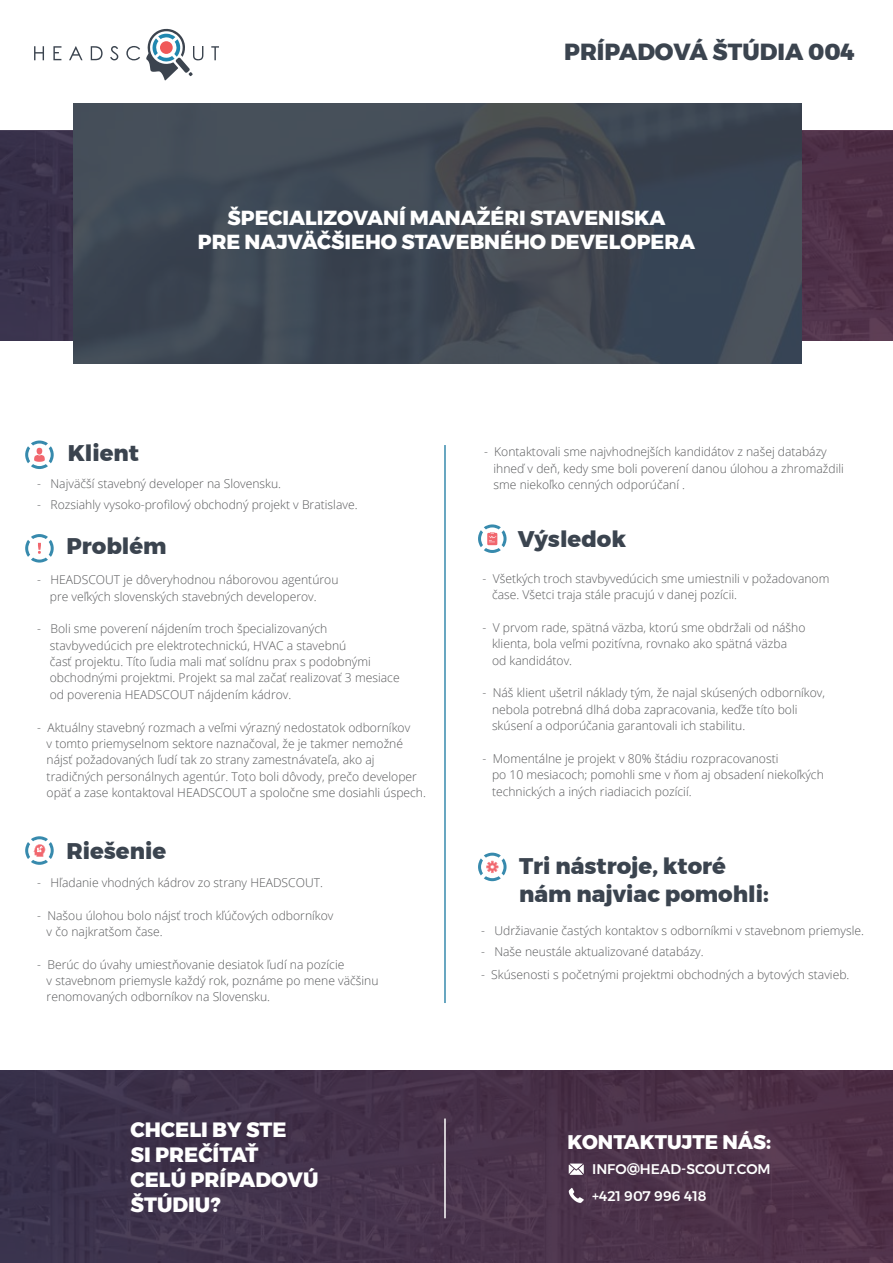
<style>
.page{position:relative;width:893px;height:1263px;background:#fff}
.page>*{position:absolute;margin:0;border:0;box-sizing:border-box;transform-origin:0 0}
.t1{font:800 23.25px "Montserrat";color:#3b444f}
.t2{font:800 22.65px/27.2px "Montserrat";color:#3b444f}
.t3{font:800 20.7px/24.8px "Montserrat";color:#fff}
.t4{font:800 20.25px/24.3px "Montserrat";color:#fff;text-align:center}
.t5{font:800 19.65px "Montserrat";color:#fff}
.t6{font:500 13.95px/26.7px "Montserrat";color:#fff}
.t7{font:300 12.15px/16.4px "Open Sans";color:#58595b}
</style>
<div class="page">
<div style="left:0;top:1070px;width:893px;height:193px;background:linear-gradient(to right,#3a324c,#523249)"></div>
<svg style="left:34px;top:46px;width:10px;height:14px"></svg>
<svg style="left:53px;top:46px;width:8px;height:14px"></svg>
<svg style="left:69px;top:46px;width:14px;height:14px"></svg>
<svg style="left:91px;top:46px;width:12px;height:14px"></svg>
<svg style="left:110px;top:46px;width:8px;height:14px"></svg>
<svg style="left:126px;top:46px;width:14px;height:14px"></svg>
<svg style="left:211px;top:46px;width:8px;height:14px"></svg>
<svg style="left:146px;top:28px;width:57px;height:53px"></svg>
<svg style="left:0;top:131px;width:893px;height:210px"></svg>
<div style="left:73px;top:104px;width:729px;height:260px;background:#3b444f"></div>
<hr style="left:444px;top:1118px;width:2px;height:100px;background:#fff">
<svg style="left:25px;top:534px;width:29px;height:29px"></svg>
<svg style="left:25px;top:836px;width:29px;height:29px"></svg>
<svg style="left:25px;top:440px;width:29px;height:29px"></svg>
<svg style="left:478px;top:853px;width:29px;height:28px"></svg>
<hr style="left:444px;top:445px;width:2px;height:558px;background:#378aad">
<svg style="left:569px;top:1188px;width:15px;height:15px"></svg>
<svg style="left:569px;top:1163px;width:15px;height:12px"></svg>
<svg style="left:478px;top:524px;width:29px;height:29px"></svg>
<h1 class="t1" style="left:564px;top:33px;width:292px">PRÍPADOVÁ ŠTÚDIA 004</h1>
<h3 class="t4" style="left:198px;top:206px;width:499px">ŠPECIALIZOVANÍ MANAŽÉRI STAVENISKA<br>PRE NAJVÄČŠIEHO STAVEBNÉHO DEVELOPERA</h3>
<h2 class="t2" style="left:68px;top:439px;width:73px">Klient</h2>
<p class="t7" style="left:37px;top:475px;width:245px">- Najväčší stavebný developer na Slovensku.</p>
<p class="t7" style="left:37px;top:496px;width:322px">- Rozsiahly vysoko-profilový obchodný projekt v Bratislave.</p>
<h2 class="t2" style="left:66px;top:532px;width:102px">Problém</h2>
<p class="t7" style="left:50px;top:571px;width:290px;text-indent:-13px">- HEADSCOUT je dôveryhodnou náborovou agentúrou pre veľkých slovenských stavebných developerov.</p>
<p class="t7" style="left:50px;top:620px;width:351px;text-indent:-13px">- Boli sme poverení nájdením troch špecializovaných stavbyvedúcich pre elektrotechnickú, HVAC a stavebnú<br>časť projektu. Títo ľudia mali mať solídnu prax s podobnými obchodnými projektmi. Projekt sa mal začať realizovať 3 mesiace od poverenia HEADSCOUT nájdením kádrov.</p>
<p class="t7" style="left:47px;top:719px;width:381px;text-indent:-9px">- Aktuálny stavebný rozmach a veľmi výrazný nedostatok odborníkov<br>v tomto priemyselnom sektore naznačoval, že je takmer nemožné nájsť požadovaných ľudí tak zo strany zamestnávateľa, ako aj tradičných personálnych agentúr. Toto boli dôvody, prečo developer opäť a zase kontaktoval HEADSCOUT a spoločne sme dosiahli úspech.</p>
<h2 class="t2" style="left:66px;top:837px;width:101px">Riešenie</h2>
<p class="t7" style="left:37px;top:874px;width:287px">- Hľadanie vhodných kádrov zo strany HEADSCOUT.</p>
<p class="t7" style="left:47px;top:906px;width:288px;text-indent:-9px">- Našou úlohou bolo nájsť troch kľúčových odborníkov v čo najkratšom čase.</p>
<p class="t7" style="left:47px;top:956px;width:333px;text-indent:-9px">- Berúc do úvahy umiestňovanie desiatok ľudí na pozície<br>v stavebnom priemysle každý rok, poznáme po mene väčšinu renomovaných odborníkov na Slovensku.</p>
<h3 class="t3" style="left:131px;top:1118px;width:189px">CHCELI BY STE<br>SI PREČÍTAŤ<br>CELÚ PRÍPADOVÚ<br>ŠTÚDIU?</h3>
<p class="t7" style="left:493px;top:443px;width:352px;text-indent:-9px">- Kontaktovali sme najvhodnejších kandidátov z našej databázy ihneď v deň, kedy sme boli poverení danou úlohou a zhromaždili sme niekoľko cenných odporúčaní .</p>
<h2 class="t2" style="left:518px;top:526px;width:110px">Výsledok</h2>
<p class="t7" style="left:492px;top:570px;width:339px;text-indent:-9px">- Všetkých troch stavbyvedúcich sme umiestnili v požadovanom čase. Všetci traja stále pracujú v danej pozícii.</p>
<p class="t7" style="left:492px;top:619px;width:315px;text-indent:-9px">- V prvom rade, spätná väzba, ktorú sme obdržali od nášho klienta, bola veľmi pozitívna, rovnako ako spätná väzba<br>od kandidátov.</p>
<p class="t7" style="left:492px;top:684px;width:335px;text-indent:-9px">- Náš klient ušetril náklady tým, že najal skúsených odborníkov, nebola potrebná dlhá doba zapracovania, keďže títo boli skúsení a odporúčania garantovali ich stabilitu.</p>
<p class="t7" style="left:492px;top:750px;width:333px;text-indent:-9px">- Momentálne je projekt v 80% štádiu rozpracovanosti<br>po 10 mesiacoch; pomohli sme v ňom aj obsadení niekoľkých technických a iných riadiacich pozícií.</p>
<h2 class="t2" style="left:519px;top:853px;width:251px">Tri nástroje, ktoré nám najviac pomohli:</h2>
<p class="t7" style="left:481px;top:922px;width:385px">- Udržiavanie častých kontaktov s odborníkmi v stavebnom priemysle.</p>
<p class="t7" style="left:481px;top:943px;width:224px">- Naše neustále aktualizované databázy.</p>
<p class="t7" style="left:481px;top:966px;width:370px">- Skúsenosti s početnými projektmi obchodných a bytových stavieb.</p>
<h3 class="t5" style="left:568px;top:1126px;width:205px">KONTAKTUJTE NÁS:</h3>
<p class="t6" style="left:592px;top:1156px;width:180px">INFO@HEAD-SCOUT.COM +421 907 996 418</p>
</div>
